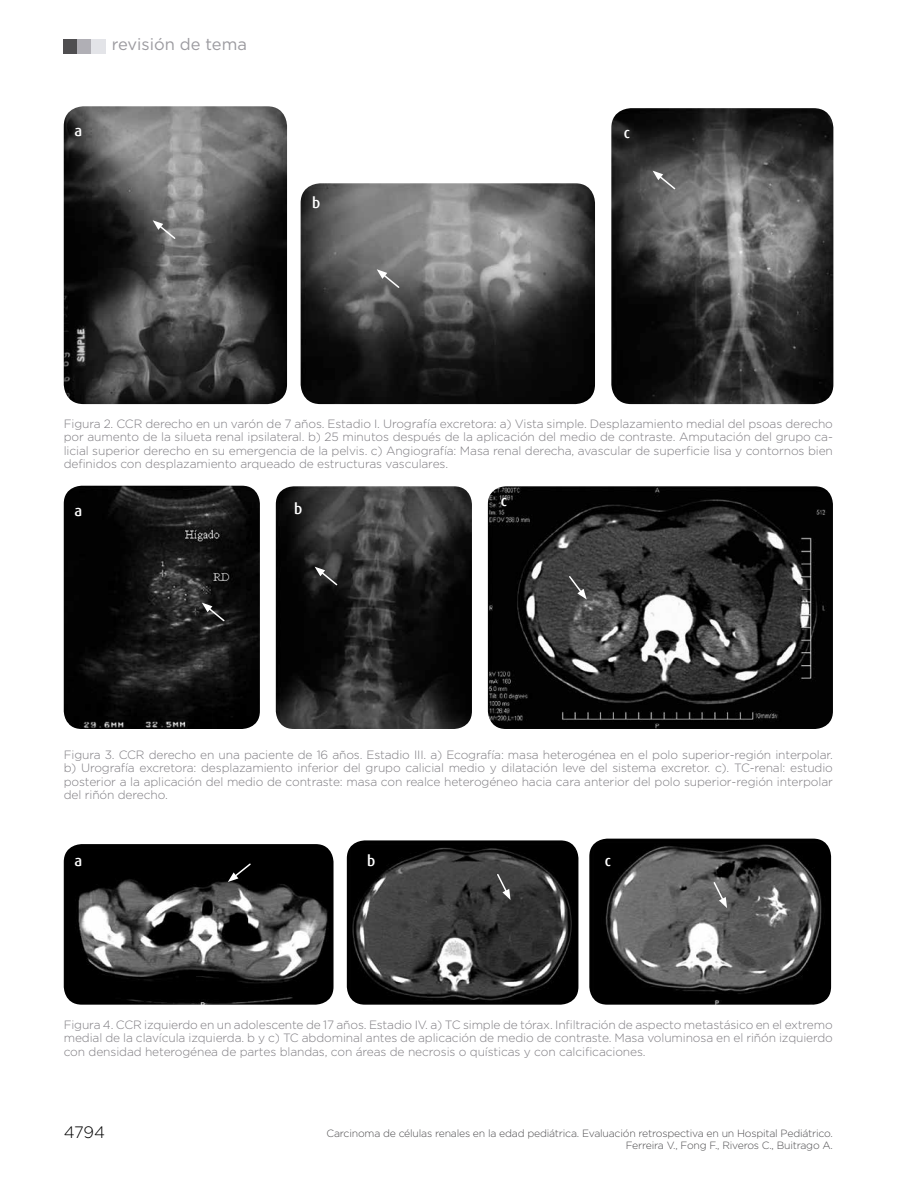
<style>
.page{position:relative;width:918px;height:1188px;background:#fff}
.page>*{position:absolute;margin:0;border:0;box-sizing:border-box;transform-origin:0 0}
.t1{font:16.5px "Gotham";color:#9c9ba0}
.t2{font:300 16.5px "Gotham";color:#000}
.t3{font:500 15px "Dax";color:#fff}
.t4{font:300 12px/13.5px "Gotham";letter-spacing:-.01em;color:#7e7c81;text-align:justify}
.t5{font:300 10.5px/12.6px "Gotham";letter-spacing:-.02em;color:#4f4e50;text-align:right}
</style>
<div class="page">
<div style="left:64px;top:40px;width:14px;height:14px;background:#4f4e50"></div>
<div style="left:78px;top:40px;width:14px;height:14px;background:#b0afb5"></div>
<div style="left:92px;top:40px;width:14px;height:14px;background:#e3e4e8"></div>
<img style="left:64px;top:106px;width:223px;height:298px">
<img style="left:301px;top:183px;width:294px;height:221px">
<img style="left:611px;top:108px;width:222px;height:296px">
<img style="left:64px;top:844px;width:270px;height:161px">
<img style="left:347px;top:840px;width:231px;height:165px">
<img style="left:589px;top:839px;width:242px;height:166px">
<img style="left:276px;top:486px;width:196px;height:243px">
<img style="left:488px;top:486px;width:345px;height:243px">
<img style="left:64px;top:486px;width:196px;height:243px">
<svg style="left:153px;top:220px;width:24px;height:20px"></svg>
<svg style="left:377px;top:269px;width:24px;height:20px"></svg>
<svg style="left:653px;top:171px;width:24px;height:20px"></svg>
<svg style="left:202px;top:603px;width:24px;height:20px"></svg>
<svg style="left:315px;top:567px;width:24px;height:20px"></svg>
<svg style="left:568px;top:575px;width:19px;height:25px"></svg>
<svg style="left:228px;top:862px;width:24px;height:20px"></svg>
<svg style="left:496px;top:873px;width:15px;height:27px"></svg>
<svg style="left:712px;top:881px;width:15px;height:27px"></svg>
<p class="t3" style="left:75px;top:122px;width:9px">a</p>
<h1 class="t1" style="left:112px;top:34px;width:137px">revisión de tema</h1>
<p class="t3" style="left:312px;top:194px;width:10px">b</p>
<p class="t3" style="left:624px;top:124px;width:8px">c</p>
<p class="t4" style="left:64px;top:416px;width:771px">Figura 2. CCR derecho en un varón de 7 años. Estadio I. Urografía excretora: a) Vista simple. Desplazamiento medial del psoas derecho por aumento de la silueta renal ipsilateral. b) 25 minutos después de la aplicación del medio de contraste. Amputación del grupo ca&shy;licial superior derecho en su emergencia de la pelvis. c) Angiografía: Masa renal derecha, avascular de superficie lisa y contornos bien definidos con desplazamiento arqueado de estructuras vasculares.</p>
<p class="t3" style="left:75px;top:502px;width:9px">a</p>
<p class="t3" style="left:294px;top:500px;width:10px">b</p>
<p class="t3" style="left:501px;top:492px;width:8px">c</p>
<p class="t4" style="left:64px;top:747px;width:771px">Figura 3. CCR derecho en una paciente de 16 años. Estadio III. a) Ecografía: masa heterogénea en el polo superior-región interpolar. b) Urografía excretora: desplazamiento inferior del grupo calicial medio y dilatación leve del sistema excretor. c). TC-renal: estudio posterior a la aplicación del medio de contraste: masa con realce heterogéneo hacia cara anterior del polo superior-región interpolar del riñón derecho.</p>
<p class="t3" style="left:75px;top:852px;width:9px">a</p>
<p class="t3" style="left:367px;top:852px;width:10px">b</p>
<p class="t3" style="left:605px;top:852px;width:8px">c</p>
<p class="t4" style="left:64px;top:1017px;width:771px">Figura 4. CCR izquierdo en un adolescente de 17 años. Estadio IV. a) TC simple de tórax. Infiltración de aspecto metastásico en el extremo medial de la clavícula izquierda. b y c) TC abdominal antes de aplicación de medio de contraste. Masa voluminosa en el riñón izquierdo con densidad heterogénea de partes blandas, con áreas de necrosis o quísticas y con calcificaciones.</p>
<h1 class="t2" style="left:64px;top:1122px;width:43px">4794</h1>
<p class="t5" style="left:327px;top:1127px;width:508px">Carcinoma de células renales en la edad pediátrica. Evaluación retrospectiva en un Hospital Pediátrico.<br>Ferreira V., Fong F., Riveros C., Buitrago A.</p>
</div>
